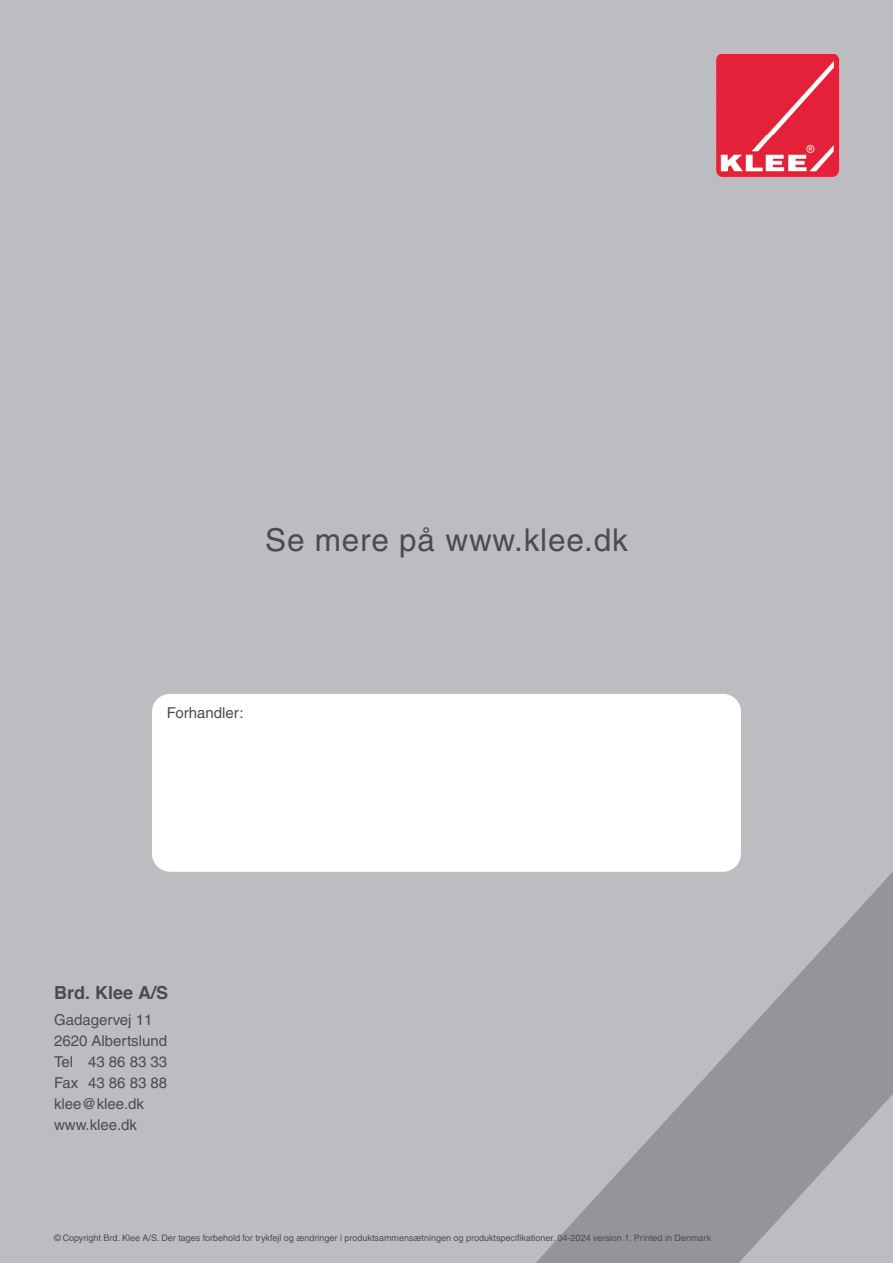
<style>
.page{position:relative;width:893px;height:1263px;background:#bcbdc0}
.page>*{position:absolute;margin:0;border:0;box-sizing:border-box;transform-origin:0 0}
.t1{font:31.5px "Helvetica";letter-spacing:.025em;color:#4b4c4d}
.t2{font:700 18px "Helvetica";color:#4b4c4d}
.t3{font:15px/21px "Helvetica";color:#4b4c4d}
.t4{font:9px "Helvetica";color:#4b4c4d}
</style>
<div class="page">
<svg style="left:536px;top:694px;width:357px;height:569px"></svg>
<img style="left:717px;top:54px;width:121px;height:122px">
<div style="left:152px;top:694px;width:589px;height:178px;background:#fff;border-radius:18px"></div>
<h1 class="t1" style="left:265px;top:521px;width:364px">Se mere på www.klee.dk</h1>
<h3 class="t3" style="left:167px;top:702px;width:78px">Forhandler:</h3>
<h2 class="t2" style="left:54px;top:982px;width:116px">Brd. Klee A/S</h2>
<h3 class="t3" style="left:54px;top:1009px;width:115px">Gadagervej 11<br>2620 Albertslund<br>Tel 43 86 83 33<br>Fax 43 86 83 88 klee@klee.dk www.klee.dk</h3>
<p class="t4" style="left:54px;top:1233px;width:659px">© Copyright Brd. Klee A/S. Der tages forbehold for trykfejl og ændringer i produktsammensætningen og produktspecifikationer. 04-2024 version 1. Printed in Denmark</p>
</div>
